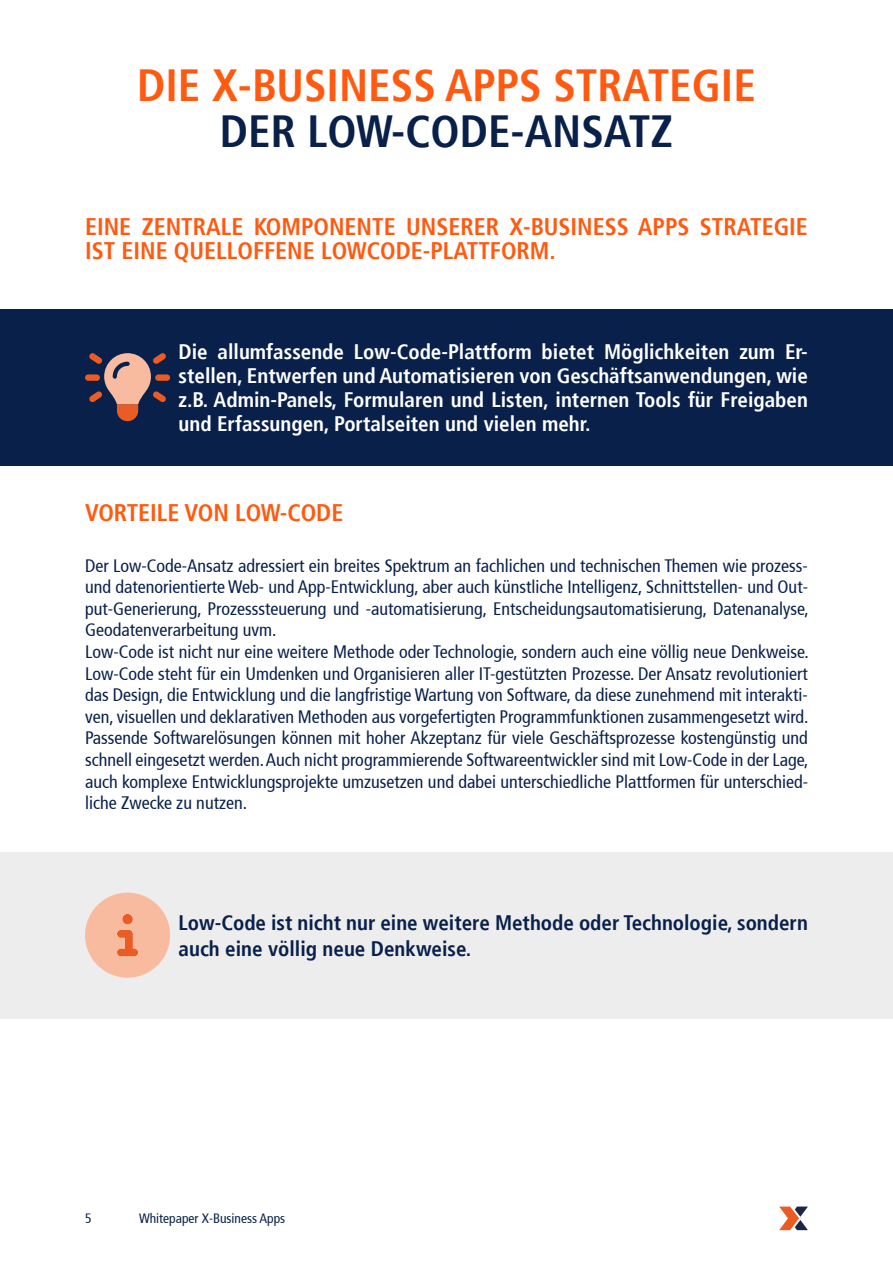
<style>
.page{position:relative;width:893px;height:1263px;background:#fff}
.page>*{position:absolute;margin:0;border:0;box-sizing:border-box;transform-origin:0 0}
.t1{font:700 condensed 45px "Stroeer Frutiger";color:#ff5a10}
.t2{font:700 condensed 45px "Stroeer Frutiger";color:#08204a}
.t3{font:700 condensed 24px/24px "Stroeer Frutiger";color:#ff5a10}
.t4{font:700 condensed 21px/24px "Stroeer Frutiger";color:#fff;text-align:justify}
.t5{font:700 condensed 21px/25.2px "Stroeer Frutiger";color:#08204a}
.t6{font:condensed 18px/21.6px "Stroeer Frutiger";color:#08204a}
.t7{font:condensed 13.5px "Stroeer Frutiger";color:#08204a}
</style>
<div class="page">
<svg style="left:779px;top:1206px;width:29px;height:24px"></svg>
<div style="left:0;top:309px;width:893px;height:157px;background:#08204a"></div>
<svg style="left:85px;top:353px;width:85px;height:68px"></svg>
<div style="left:0;top:852px;width:893px;height:166px;background:#ededed"></div>
<svg style="left:85px;top:893px;width:85px;height:85px"></svg>
<h1 class="t1" style="left:137px;top:59px;width:620px">DIE X-BUSINESS APPS STRATEGIE</h1>
<h1 class="t2" style="left:220px;top:105px;width:455px">DER LOW-CODE-ANSATZ</h1>
<h2 class="t3" style="left:85px;top:215px;width:724px">EINE ZENTRALE KOMPONENTE UNSERER X-BUSINESS APPS STRATEGIE<br>IST EINE QUELLOFFENE LOWCODE-PLATTFORM.</h2>
<p class="t4" style="left:179px;top:340px;width:631px">Die allumfassende Low-Code-Plattform bietet Möglichkeiten zum Er&shy;stellen, Entwerfen und Automatisieren von Geschäftsanwendungen, wie z.B. Admin-Panels, Formularen und Listen, internen Tools für Freigaben und Erfassungen, Portalseiten und vielen mehr.</p>
<h2 class="t3" style="left:85px;top:500px;width:260px">VORTEILE VON LOW-CODE</h2>
<p class="t6" style="left:85px;top:555px;width:725px">Der Low-Code-Ansatz adressiert ein breites Spektrum an fachlichen und technischen Themen wie prozess&shy;und datenorientierte Web- und App-Entwicklung, aber auch künstliche Intelligenz, Schnittstellen- und Out&shy;put-Generierung, Prozesssteuerung und -automatisierung, Entscheidungsautomatisierung, Datenanalyse, Geodatenverarbeitung uvm.<br>Low-Code ist nicht nur eine weitere Methode oder Technologie, sondern auch eine völlig neue Denkweise.<br>Low-Code steht für ein Umdenken und Organisieren aller IT-gestützten Prozesse. Der Ansatz revolutioniert das Design, die Entwicklung und die langfristige Wartung von Software, da diese zunehmend mit interakti&shy;ven, visuellen und deklarativen Methoden aus vorgefertigten Programmfunktionen zusammengesetzt wird.<br>Passende Softwarelösungen können mit hoher Akzeptanz für viele Geschäftsprozesse kostengünstig und schnell eingesetzt werden. Auch nicht programmierende Softwareentwickler sind mit Low-Code in der Lage, auch komplexe Entwicklungsprojekte umzusetzen und dabei unterschiedliche Plattformen für unterschied&shy;liche Zwecke zu nutzen.</p>
<p class="t5" style="left:179px;top:910px;width:631px">Low-Code ist nicht nur eine weitere Methode oder Technologie, sondern auch eine völlig neue Denkweise.</p>
<p class="t7" style="left:85px;top:1211px;width:8px">5</p>
<p class="t7" style="left:139px;top:1211px;width:148px">Whitepaper X-Business Apps</p>
</div>
